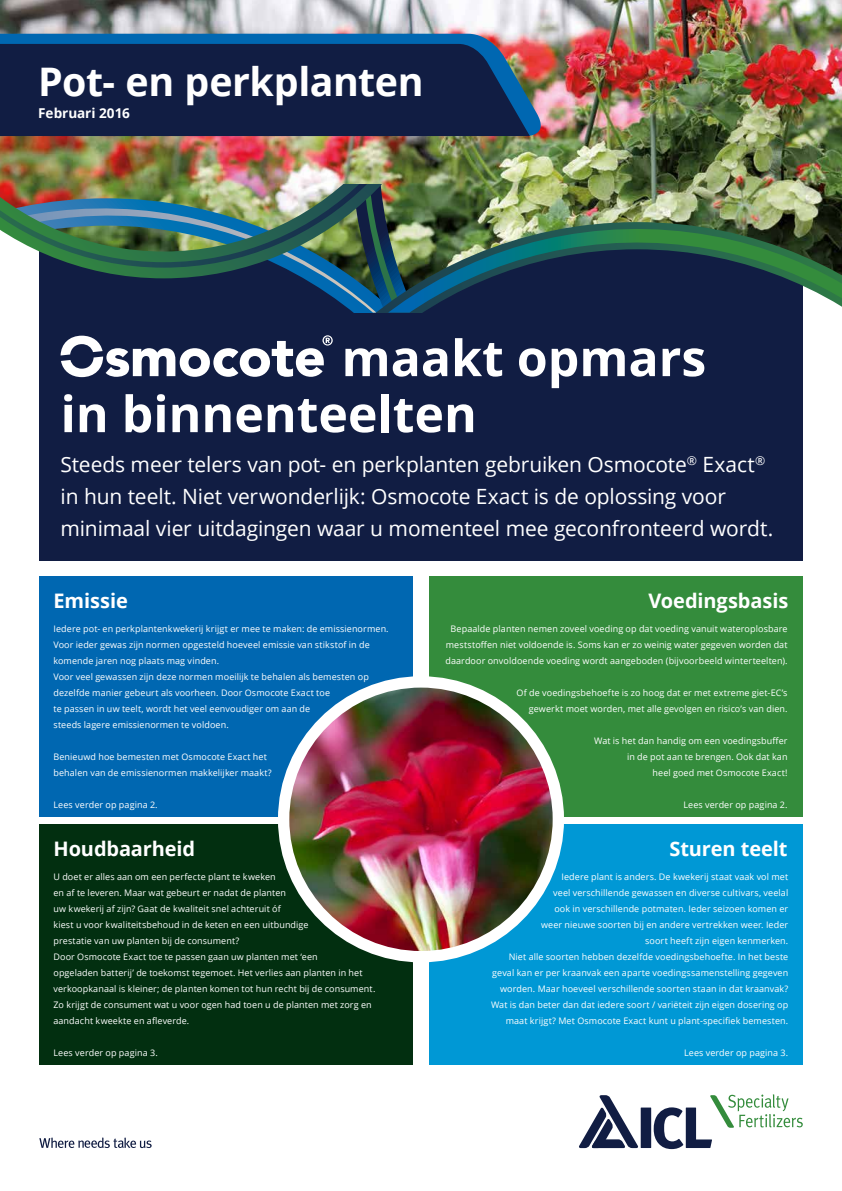
<style>
.page{position:relative;width:842px;height:1191px;background:#fff}
.page>*{position:absolute;margin:0;border:0;box-sizing:border-box;transform-origin:0 0}
.t1{font:700 50px/56px "Open Sans";color:#fff}
.t2{font:700 39.4px "Open Sans";letter-spacing:-.015em;color:#fff}
.t3{font:21px/32px "Open Sans";letter-spacing:-.005em;color:#fff}
.t4{font:700 20px "Open Sans";letter-spacing:-.005em;color:#fff}
.t5{font:700 13.6px "Open Sans";letter-spacing:-.005em;color:#fff}
.t6{font:9px/16px "Open Sans";letter-spacing:.01em;color:#fff}
</style>
<div class="page">
<div style="left:39px;top:211px;width:764px;height:349px;background:#111d43"></div>
<svg style="left:579px;top:1095px;width:59px;height:53px"></svg>
<div style="left:641px;top:1107px;width:10px;height:41px;background:#111d43"></div>
<svg style="left:654px;top:1094px;width:149px;height:55px"></svg>
<svg style="left:39px;top:1137px;width:113px;height:11px"></svg>
<img style="left:0;top:0;width:842px;height:185px">
<img style="left:0;top:185px;width:842px;height:128px">
<img style="left:0;top:34px;width:550px;height:102px">
<div style="left:0;top:44px;width:530px;height:92px;background:#111d43"></div>
<div style="left:39px;top:576px;width:374px;height:240px;background:#0067b1"></div>
<div style="left:39px;top:824px;width:374px;height:240px;background:#022f10"></div>
<div style="left:429px;top:824px;width:374px;height:240px;background:#0098d5"></div>
<div style="left:429px;top:576px;width:374px;height:240px;background:#348c3c"></div>
<img style="left:284px;top:682px;width:274px;height:274px;border-radius:137px">
<div style="left:278px;top:676px;width:286px;height:286px;border:11px solid #fff;border-radius:50%"></div>
<svg style="left:61px;top:335px;width:272px;height:42px"></svg>
<h2 class="t2" style="left:38px;top:54px;width:387px">Pot- en perkplanten</h2>
<h3 class="t5" style="left:38px;top:104px;width:93px">Februari 2016</h3>
<h1 class="t1" style="left:61px;top:329px;width:647px;text-indent:281px">maakt opmars in binnenteelten</h1>
<h3 class="t3" style="left:61px;top:448px;width:714px">Steeds meer telers van pot- en perkplanten gebruiken Osmocote<sup>®</sup> Exact<sup>® </sup>in hun teelt. Niet verwonderlijk: Osmocote Exact is de oplossing voor minimaal vier uitdagingen waar u momenteel mee geconfronteerd wordt.</h3>
<h3 class="t4" style="left:53px;top:587px;width:76px">Emissie</h3>
<p class="t6" style="left:53px;top:621px;width:337px">Iedere pot- en perkplantenkwekerij krijgt er mee te maken: de emissienormen.<br>Voor ieder gewas zijn normen opgesteld hoeveel emissie van stikstof in de komende jaren nog plaats mag vinden.<br>Voor veel gewassen zijn deze normen moeilijk te behalen als bemesten op dezelfde manier gebeurt als voorheen. Door Osmocote Exact toe<br>te passen in uw teelt, wordt het veel eenvoudiger om aan de<br>steeds lagere emissienormen te voldoen.</p>
<p class="t6" style="left:53px;top:749px;width:220px">Benieuwd hoe bemesten met Osmocote Exact het behalen van de emissienormen makkelijker maakt?</p>
<p class="t6" style="left:53px;top:797px;width:106px">Lees verder op pagina 2.</p>
<h3 class="t4" style="left:53px;top:835px;width:143px">Houdbaarheid</h3>
<p class="t6" style="left:53px;top:869px;width:323px">U doet er alles aan om een perfecte plant te kweken<br>en af te leveren. Maar wat gebeurt er nadat de planten<br>uw kwekerij af zijn? Gaat de kwaliteit snel achteruit óf<br>kiest u voor kwaliteitsbehoud in de keten en een uitbundige<br>prestatie van uw planten bij de consument?<br>Door Osmocote Exact toe te passen gaan uw planten met ‘een<br>opgeladen batterij’ de toekomst tegemoet. Het verlies aan planten in het verkoopkanaal is kleiner; de planten komen tot hun recht bij de consument.<br>Zo krijgt de consument wat u voor ogen had toen u de planten met zorg en aandacht kweekte en afleverde.</p>
<p class="t6" style="left:53px;top:1045px;width:106px">Lees verder op pagina 3.</p>
<h3 class="t4" style="left:648px;top:587px;width:141px">Voedingsbasis</h3>
<p class="t6" style="left:445px;top:621px;width:344px;text-align:center">Bepaalde planten nemen zoveel voeding op dat voeding vanuit wateroplosbare meststoffen niet voldoende is. Soms kan er zo weinig water gegeven worden dat daardoor onvoldoende voeding wordt aangeboden (bijvoorbeeld winterteelten).</p>
<p class="t6" style="left:516px;top:685px;width:273px;text-align:right">Of de voedingsbehoefte is zo hoog dat er met extreme giet-EC’s gewerkt moet worden, met alle gevolgen en risico’s van dien.</p>
<p class="t6" style="left:594px;top:733px;width:195px;text-align:right">Wat is het dan handig om een voedingsbuffer in de pot aan te brengen. Ook dat kan<br>heel goed met Osmocote Exact!</p>
<p class="t6" style="left:683px;top:797px;width:106px">Lees verder op pagina 2.</p>
<h3 class="t4" style="left:670px;top:835px;width:119px">Sturen teelt</h3>
<p class="t6" style="left:491px;top:869px;width:299px;text-align:right">Iedere plant is anders. De kwekerij staat vaak vol met<br>veel verschillende gewassen en diverse cultivars, veelal<br>ook in verschillende potmaten. Ieder seizoen komen er<br>weer nieuwe soorten bij en andere vertrekken weer. Ieder<br>soort heeft zijn eigen kenmerken.<br>Niet alle soorten hebben dezelfde voedingsbehoefte. In het beste geval kan er per kraanvak een aparte voedingssamenstelling gegeven worden. Maar hoeveel verschillende soorten staan in dat kraanvak?<br>Wat is dan beter dan dat iedere soort / variëteit zijn eigen dosering op maat krijgt? Met Osmocote Exact kunt u plant-specifiek bemesten.</p>
<p class="t6" style="left:684px;top:1045px;width:106px">Lees verder op pagina 3.</p>
</div>
